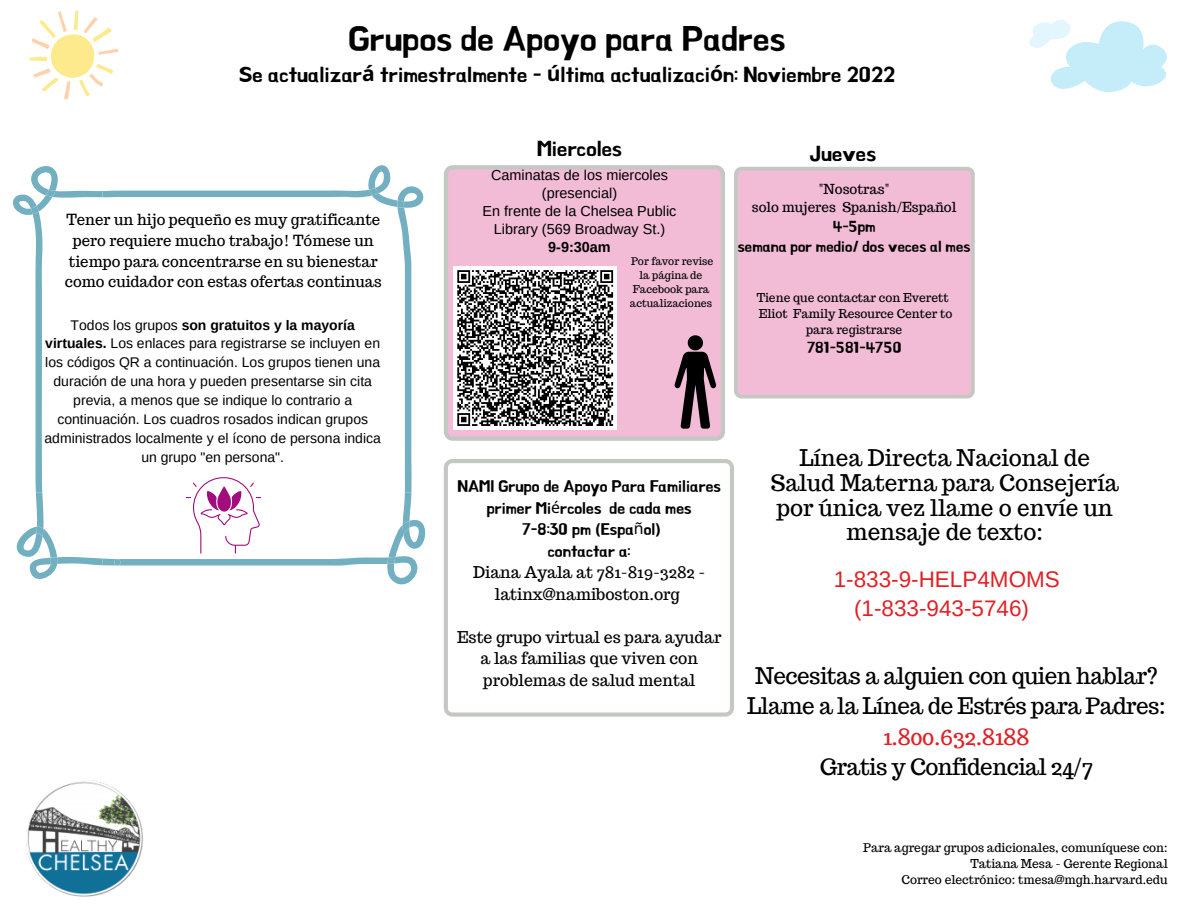
<style>
.page{position:relative;width:1188px;height:918px;background:#fff}
.page>*{position:absolute;margin:0;border:0;box-sizing:border-box;transform-origin:0 0}
.t1{font:33.75px "BMHANNA";color:#000}
.t2{font:22.5px/24.8px "Trocchi";color:#000;text-align:center}
.t3{font:22.5px/30.3px "Trocchi";letter-spacing:-.02em;color:#000;text-align:center}
.t4{font:22.5px/29.2px "Arimo";color:#e02126;text-align:center}
.t5{font:22.5px "Trocchi";letter-spacing:-.02em;color:#e02126}
.t6{font:21px "BMHANNA";color:#000}
.t7{font:15.9px/21.5px "Trocchi";color:#000;text-align:center}
.t8{font:15.9px/21.5px "BMHANNA";color:#000;text-align:center}
.t9{font:15px/20.9px "Trocchi";color:#000;text-align:center}
.t10{font:15px/20.2px "BMHANNA";color:#000;text-align:center}
.t11{font:14.4px/18px "Arimo";color:#000;text-align:center}
.t12{font:700 14.4px "Arimo";color:#000}
.t13{font:13.95px/18.9px "Arimo";color:#000;text-align:center}
.t14{font:13.5px/18px "Trocchi";color:#000;text-align:center}
.t15{font:12px/16px "Trocchi";color:#000;text-align:center}
.t16{font:10.5px/14px "Trocchi";color:#000;text-align:center}
.s1{font-family:"Noto Sans";font-weight:700}
.s2{font-weight:700}
.s3{font-family:"Noto Sans"}
</style>
<div class="page">
<svg style="left:1029px;top:20px;width:138px;height:72px"></svg>
<svg style="left:444px;top:165px;width:281px;height:276px;background:#edbdd4"></svg>
<svg style="left:444px;top:459px;width:290px;height:258px"></svg>
<svg style="left:29px;top:10px;width:89px;height:89px"></svg>
<div style="left:734px;top:167px;width:241px;height:232px;background:#f2bcd6"></div>
<div style="left:454px;top:266px;width:163px;height:164px;background:#fff"></div>
<svg style="left:457px;top:270px;width:157px;height:156px"></svg>
<img style="left:26px;top:780px;width:117px;height:117px">
<svg style="left:675px;top:335px;width:41px;height:94px;background:#765c69"></svg>
<svg style="left:13px;top:165px;width:413px;height:420px"></svg>
<h1 class="t1" style="left:349px;top:22px;width:439px">Grupos de Apoyo para Padres</h1>
<h3 class="t6" style="left:239px;top:64px;width:658px">Se actualizar<span class="s1">á</span> trimestralmente - <span class="s1">ú</span>ltima actualizaci<span class="s1">ó</span>n: Noviembre 2022</h3>
<p class="t9" style="left:65px;top:209px;width:318px">Tener un hijo pequeño es muy gratificante pero requiere mucho trabajo! Tómese un tiempo para concentrarse en su bienestar como cuidador con estas ofertas continuas</p>
<p class="t13" style="left:45px;top:315px;width:338px">Todos los grupos <span class="s2">son gratuitos y la mayoría virtuales.</span> Los enlaces para registrarse se incluyen en los códigos QR a continuación. Los grupos tienen una duración de una hora y pueden presentarse sin cita previa, a menos que se indique lo contrario a continuación. Los cuadros rosados indican grupos administrados localmente y el ícono de persona indica un grupo "en persona".</p>
<h3 class="t6" style="left:537px;top:138px;width:87px">Miercoles</h3>
<h3 class="t6" style="left:810px;top:143px;width:68px">Jueves</h3>
<p class="t11" style="left:483px;top:166px;width:195px">Caminatas de los miercoles (presencial)<br>En frente de la Chelsea Public<br>Library (569 Broadway St.)</p>
<p class="t12" style="left:548px;top:239px;width:64px">9-9:30am</p>
<p class="t14" style="left:752px;top:180px;width:206px">"Nosotras"<br>solo mujeres Spanish/Español</p>
<p class="t10" style="left:738px;top:216px;width:234px">4-5pm<br>semana por medio/ dos veces al mes</p>
<p class="t15" style="left:757px;top:289px;width:197px">Tiene que contactar con Everett<br>Eliot Family Resource Center to para registrarse</p>
<p class="t10" style="left:807px;top:337px;width:96px">781-581-4750</p>
<p class="t16" style="left:630px;top:254px;width:85px">Por favor revise la página de<br>Facebook para actualizaciones</p>
<p class="t8" style="left:457px;top:476px;width:265px">NAMI Grupo de Apoyo Para Familiares primer Mi<span class="s3">é</span>rcoles de cada mes<br>7-8:30 pm (Espa<span class="s3">ñ</span>ol)<br>contactar a:</p>
<p class="t7" style="left:473px;top:562px;width:234px">Diana Ayala at 781-819-3282 - latinx@namiboston.org</p>
<p class="t7" style="left:457px;top:626px;width:266px">Este grupo virtual es para ayudar a las familias que viven con problemas de salud mental</p>
<h2 class="t2" style="left:771px;top:446px;width:349px">Línea Directa Nacional de<br>Salud Materna para Consejería por única vez llame o envíe un mensaje de texto:</h2>
<h2 class="t4" style="left:834px;top:564px;width:228px">1-833-9-HELP4MOMS (1-833-943-5746)</h2>
<h2 class="t3" style="left:747px;top:660px;width:420px">Necesitas a alguien con quien hablar?<br>Llame a la Línea de Estrés para Padres:</h2>
<h2 class="t5" style="left:883px;top:722px;width:148px">1.800.632.8188</h2>
<h2 class="t3" style="left:820px;top:752px;width:275px">Gratis y Confidencial 24/7</h2>
<p class="t15" style="left:863px;top:840px;width:306px;text-align:right">Para agregar grupos adicionales, comuníquese con:<br>Tatiana Mesa - Gerente Regional<br>Correo electrónico: tmesa@mgh.harvard.edu</p>
</div>
